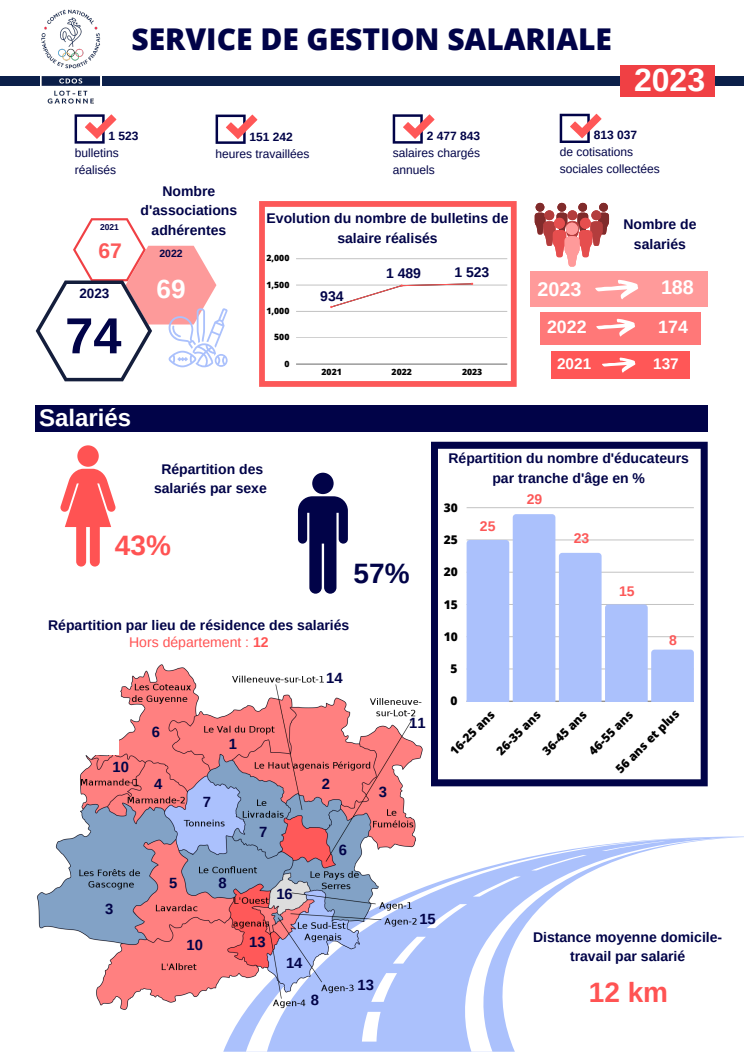
<style>
.page{position:relative;width:744px;height:1053px;background:#fff}
.page>*{position:absolute;margin:0;border:0;box-sizing:border-box;transform-origin:0 0}
.t1{font:700 50.68px "Arimo";color:#010348}
.t2{font:700 32px "Arimo";color:#fff}
.t3{font:800 30px "Open Sans";color:#010348}
.t4{font:700 28px "Arimo";color:#ff5353}
.t5{font:700 28px "Arimo";color:#010348}
.t6{font:700 26.16px "Arimo";color:#fff}
.t7{font:700 24px "Arimo";color:#fff}
.t8{font:700 21.12px "Arimo";color:#fc5858}
.t9{font:700 19.76px "Arimo";color:#fff}
.t10{font:700 17.8px "Arimo";color:#fff}
.t11{font:700 15.36px "Arimo";color:#fff}
.t12{font:700 14.8px "Arimo";color:#010348}
.t13{font:700 14.04px/19.3px "Arimo";color:#010348;text-align:center}
.t14{font:14.04px "Arimo";color:#ff5353}
.t15{font:700 14px/19.5px "Arimo";color:#010348;text-align:center}
.t16{font:700 14px "Arimo";color:#fc5858}
.t17{font:700 13.52px "Arimo";color:#010348}
.t18{font:12px "Arimo";color:#010348}
.t19{font:800 12px "Open Sans";color:#000}
.t20{font:700 12px "Arimo";color:#010348}
.t21{font:700 10.48px "Arimo";color:#010348}
.t22{font:800 8.68px "Open Sans";color:#000}
.t23{font:700 8.44px "Arimo";color:#010348}
.s1{font-weight:700}
</style>
<div class="page">
<svg style="left:36px;top:218px;width:192px;height:163px"></svg>
<svg style="left:259px;top:201px;width:258px;height:186px"></svg>
<hr style="left:296px;top:337px;width:211px;height:1px;background:#000">
<hr style="left:296px;top:311px;width:211px;height:1px;background:#000">
<hr style="left:296px;top:285px;width:211px;height:1px;background:#000">
<hr style="left:296px;top:258px;width:211px;height:1px;background:#000">
<hr style="left:296px;top:364px;width:211px;height:1px;background:#000">
<svg style="left:330px;top:283px;width:143px;height:25px"></svg>
<svg style="left:535px;top:203px;width:74px;height:63px"></svg>
<div style="left:566px;top:223px;width:12px;height:12px;background:#ff9a9a;border-radius:50%"></div>
<div style="left:551px;top:351px;width:138px;height:28px;background:#ff5757"></div>
<div style="left:540px;top:313px;width:160px;height:32px;background:#ff7878"></div>
<div style="left:530px;top:271px;width:178px;height:36px;background:#ff9a9a"></div>
<svg style="left:602px;top:357px;width:33px;height:16px"></svg>
<svg style="left:596px;top:318px;width:39px;height:18px"></svg>
<svg style="left:595px;top:280px;width:43px;height:19px"></svg>
<div style="left:36px;top:405px;width:672px;height:26px;background:#010348"></div>
<div style="left:77px;top:445px;width:22px;height:22px;background:#ff5353;border-radius:50%"></div>
<svg style="left:60px;top:469px;width:56px;height:97px"></svg>
<div style="left:312px;top:472px;width:22px;height:22px;background:#010348;border-radius:50%"></div>
<svg style="left:298px;top:496px;width:50px;height:97px"></svg>
<svg style="left:431px;top:441px;width:277px;height:345px"></svg>
<hr style="left:467px;top:507px;width:227px;height:1px;background:#000">
<hr style="left:467px;top:701px;width:227px;height:1px;background:#000">
<svg style="left:467px;top:514px;width:227px;height:187px"></svg>
<svg style="left:246px;top:836px;width:498px;height:215px"></svg>
<img style="left:37px;top:664px;width:387px;height:345px">
<div style="left:40px;top:668px;width:79px;height:86px;background:#fff"></div>
<img style="left:39px;top:9px;width:62px;height:95px">
<svg style="left:75px;top:114px;width:41px;height:30px"></svg>
<svg style="left:216px;top:115px;width:41px;height:29px"></svg>
<svg style="left:393px;top:114px;width:41px;height:30px"></svg>
<svg style="left:560px;top:114px;width:41px;height:29px"></svg>
<div style="left:102px;top:76px;width:642px;height:10px;background:#0c204a"></div>
<div style="left:620px;top:65px;width:94px;height:32px;background:#f04044"></div>
<div style="left:0;top:76px;width:39px;height:10px;background:#0c204a"></div>
<p class="t3" style="left:131px;top:18px;width:482px">SERVICE DE GESTION SALARIALE</p>
<p class="t2" style="left:634px;top:62px;width:73px">2023</p>
<p class="t20" style="left:109px;top:129px;width:32px">1 523</p>
<p class="t18" style="left:75px;top:146px;width:46px">bulletins</p>
<p class="t18" style="left:75px;top:163px;width:43px">réalisés</p>
<p class="t20" style="left:250px;top:130px;width:45px">151 242</p>
<h6 class="t18" style="left:216px;top:147px;width:96px">heures travaillées</h6>
<h6 class="t20" style="left:427px;top:129px;width:55px">2 477 843</h6>
<h6 class="t18" style="left:393px;top:146px;width:89px">salaires chargés</h6>
<h6 class="t18" style="left:393px;top:163px;width:44px">annuels</h6>
<p class="t20" style="left:594px;top:128px;width:45px">813 037</p>
<h6 class="t18" style="left:560px;top:145px;width:75px">de cotisations</h6>
<h5 class="t18" style="left:560px;top:162px;width:102px">sociales collectées</h5>
<p class="t23" style="left:100px;top:222px;width:20px">2021</p>
<p class="t8" style="left:98px;top:239px;width:25px">67</p>
<h5 class="t17" style="left:79px;top:286px;width:32px">2023</h5>
<h6 class="t1" style="left:65px;top:307px;width:58px">74</h6>
<p class="t15" style="left:141px;top:181px;width:98px">Nombre d'associations adhérentes</p>
<h5 class="t21" style="left:159px;top:248px;width:25px">2022</h5>
<h5 class="t6" style="left:157px;top:274px;width:31px">69</h5>
<p class="t15" style="left:267px;top:208px;width:243px">Evolution du nombre de bulletins de salaire réalisés</p>
<h6 class="t15" style="left:623px;top:214px;width:75px">Nombre de salariés</h6>
<p class="t22" style="left:266px;top:252px;width:24px">2,000</p>
<p class="t22" style="left:266px;top:278px;width:24px">1,500</p>
<p class="t22" style="left:266px;top:304px;width:24px">1,000</p>
<p class="t22" style="left:274px;top:331px;width:17px">500</p>
<p class="t22" style="left:284px;top:357px;width:7px">0</p>
<p class="t15" style="left:320px;top:286px;width:25px">934</p>
<p class="t15" style="left:386px;top:263px;width:37px">1 489</p>
<p class="t15" style="left:454px;top:262px;width:37px">1 523</p>
<p class="t22" style="left:322px;top:366px;width:22px">2021</p>
<p class="t22" style="left:392px;top:366px;width:22px">2022</p>
<p class="t22" style="left:462px;top:366px;width:22px">2023</p>
<p class="t9" style="left:538px;top:278px;width:45px">2023</p>
<p class="t9" style="left:661px;top:276px;width:34px">188</p>
<p class="t10" style="left:547px;top:317px;width:41px">2022</p>
<p class="t10" style="left:658px;top:317px;width:31px">174</p>
<h4 class="t11" style="left:557px;top:355px;width:36px">2021</h4>
<h6 class="t11" style="left:653px;top:355px;width:27px">137</h6>
<p class="t7" style="left:39px;top:404px;width:93px">Salariés</p>
<p class="t15" style="left:154px;top:459px;width:114px">Répartition des salariés par sexe</p>
<h3 class="t15" style="left:448px;top:448px;width:242px">Répartition du nombre d'éducateurs par tranche d'âge en %</h3>
<p class="t16" style="left:527px;top:491px;width:17px">29</p>
<p class="t19" style="left:444px;top:499px;width:16px">30</p>
<p class="t4" style="left:115px;top:530px;width:58px">43%</p>
<h6 class="t5" style="left:354px;top:558px;width:58px">57%</h6>
<h3 class="t13" style="left:48px;top:615px;width:303px">Répartition par lieu de résidence des salariés</h3>
<h6 class="t14" style="left:129px;top:634px;width:141px">Hors département : <span class="s1">12</span></h6>
<p class="t12" style="left:113px;top:758px;width:18px">10</p>
<h6 class="t12" style="left:152px;top:723px;width:10px">6</h6>
<p class="t12" style="left:154px;top:776px;width:10px">4</p>
<p class="t12" style="left:203px;top:793px;width:10px">7</p>
<p class="t12" style="left:229px;top:735px;width:10px">1</p>
<p class="t12" style="left:259px;top:823px;width:10px">7</p>
<p class="t12" style="left:326px;top:669px;width:18px">14</p>
<p class="t12" style="left:322px;top:775px;width:10px">2</p>
<p class="t12" style="left:339px;top:841px;width:10px">6</p>
<p class="t12" style="left:379px;top:784px;width:10px">3</p>
<p class="t12" style="left:409px;top:714px;width:18px">11</p>
<p class="t19" style="left:444px;top:531px;width:16px">25</p>
<p class="t19" style="left:444px;top:563px;width:16px">20</p>
<p class="t19" style="left:444px;top:596px;width:16px">15</p>
<p class="t19" style="left:444px;top:628px;width:16px">10</p>
<p class="t19" style="left:451px;top:660px;width:9px">5</p>
<p class="t19" style="left:451px;top:692px;width:9px">0</p>
<p class="t16" style="left:480px;top:518px;width:17px">25</p>
<p class="t16" style="left:574px;top:530px;width:17px">23</p>
<p class="t16" style="left:619px;top:583px;width:17px">15</p>
<p class="t16" style="left:669px;top:632px;width:9px">8</p>
<p class="t19" style="left:612px;top:765px;width:86px;rotate:-45deg">56 ans et plus</p>
<p class="t19" style="left:446px;top:746px;width:58px;rotate:-45deg">16-25 ans</p>
<p class="t19" style="left:492px;top:746px;width:58px;rotate:-45deg">26-35 ans</p>
<p class="t19" style="left:539px;top:746px;width:58px;rotate:-45deg">36-45 ans</p>
<p class="t19" style="left:585px;top:746px;width:58px;rotate:-45deg">46-55 ans</p>
<p class="t12" style="left:105px;top:900px;width:10px">3</p>
<p class="t12" style="left:169px;top:874px;width:10px">5</p>
<p class="t12" style="left:219px;top:874px;width:10px">8</p>
<p class="t12" style="left:187px;top:936px;width:18px">10</p>
<h1 class="t12" style="left:276px;top:885px;width:18px">16</h1>
<p class="t12" style="left:249px;top:933px;width:18px">13</p>
<p class="t12" style="left:286px;top:954px;width:18px">14</p>
<p class="t12" style="left:311px;top:991px;width:10px">8</p>
<p class="t12" style="left:358px;top:976px;width:18px">13</p>
<h2 class="t12" style="left:419px;top:910px;width:18px">15</h2>
<p class="t13" style="left:533px;top:927px;width:191px">Distance moyenne domicile&shy;travail par salarié</p>
<p class="t4" style="left:589px;top:976px;width:81px">12 km</p>
</div>
